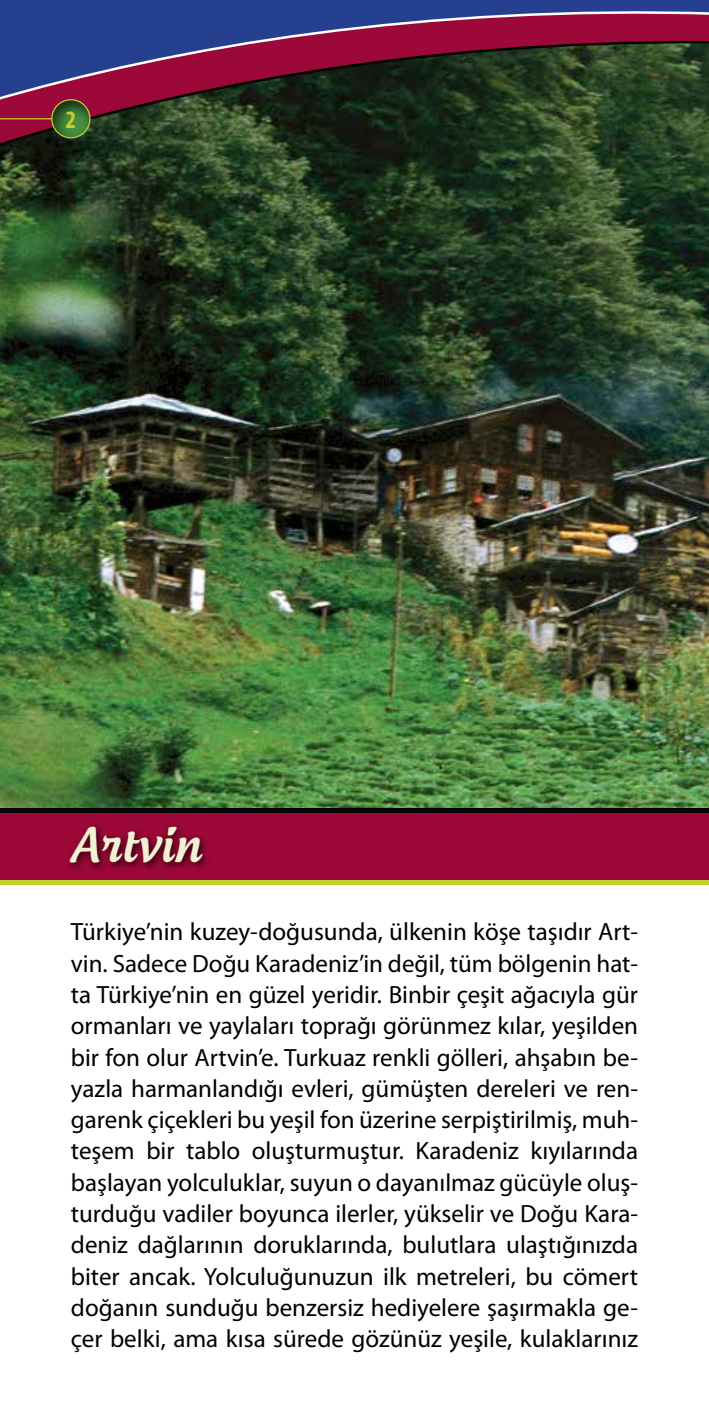
<style>
.page{position:relative;width:709px;height:1418px;background:#fff}
.page>*{position:absolute;margin:0;border:0;box-sizing:border-box;transform-origin:0 0}
.t1{font:500 45px "Androgyne";color:#f1f2d3}
.t2{font:25px/31.2px "Myriad Pro";color:#000;text-align:justify}
.t3{font:700 condensed 25px "Myriad Pro";color:#c6cf2e}
</style>
<div class="page">
<img style="left:0;top:442px;width:709px;height:366px">
<div style="left:0;top:818px;width:709px;height:66px;background:linear-gradient(to right,#c6cf2e,#c6cf2e)"></div>
<div style="left:0;top:808px;width:709px;height:66px;background:#000"></div>
<div style="left:0;top:813px;width:709px;height:66px;background:#9c0837"></div>
<div style="left:65px;top:821px;width:147px;height:51px;background:#000;opacity:.75"></div>
<img style="left:0;top:372px;width:709px;height:70px">
<svg style="left:0;top:0;width:709px;height:372px;background:#313930"></svg>
<div style="left:51px;top:97px;width:42px;height:45px;background:#000;opacity:.75"></div>
<div style="left:51px;top:99px;width:40px;height:39px;border:1px solid #c6cf2e;border-radius:50%"></div>
<hr style="left:0;top:118px;width:52px;height:1px;background:#c6cf2e">
<p class="t3" style="left:66px;top:104px;width:12px">2</p>
<h1 class="t1" style="left:71px;top:816px;width:131px">Artvin</h1>
<p class="t2" style="left:71px;top:916px;width:568px">Türkiye’nin kuzey-doğusunda, ülkenin köşe taşıdır Art&shy;vin. Sadece Doğu Karadeniz’in değil, tüm bölgenin hat&shy;ta Türkiye’nin en güzel yeridir. Binbir çeşit ağacıyla gür ormanları ve yaylaları toprağı görünmez kılar, yeşilden bir fon olur Artvin’e. Turkuaz renkli gölleri, ahşabın be&shy;yazla harmanlandığı evleri, gümüşten dereleri ve ren&shy;garenk çiçekleri bu yeşil fon üzerine serpiştirilmiş, muh&shy;teşem bir tablo oluşturmuştur. Karadeniz kıyılarında başlayan yolculuklar, suyun o dayanılmaz gücüyle oluş&shy;turduğu vadiler boyunca ilerler, yükselir ve Doğu Kara&shy;deniz dağlarının doruklarında, bulutlara ulaştığınızda biter ancak. Yolculuğunuzun ilk metreleri, bu cömert doğanın sunduğu benzersiz hediyelere şaşırmakla ge&shy;çer belki, ama kısa sürede gözünüz yeşile, kulaklarınız</p>
</div>
